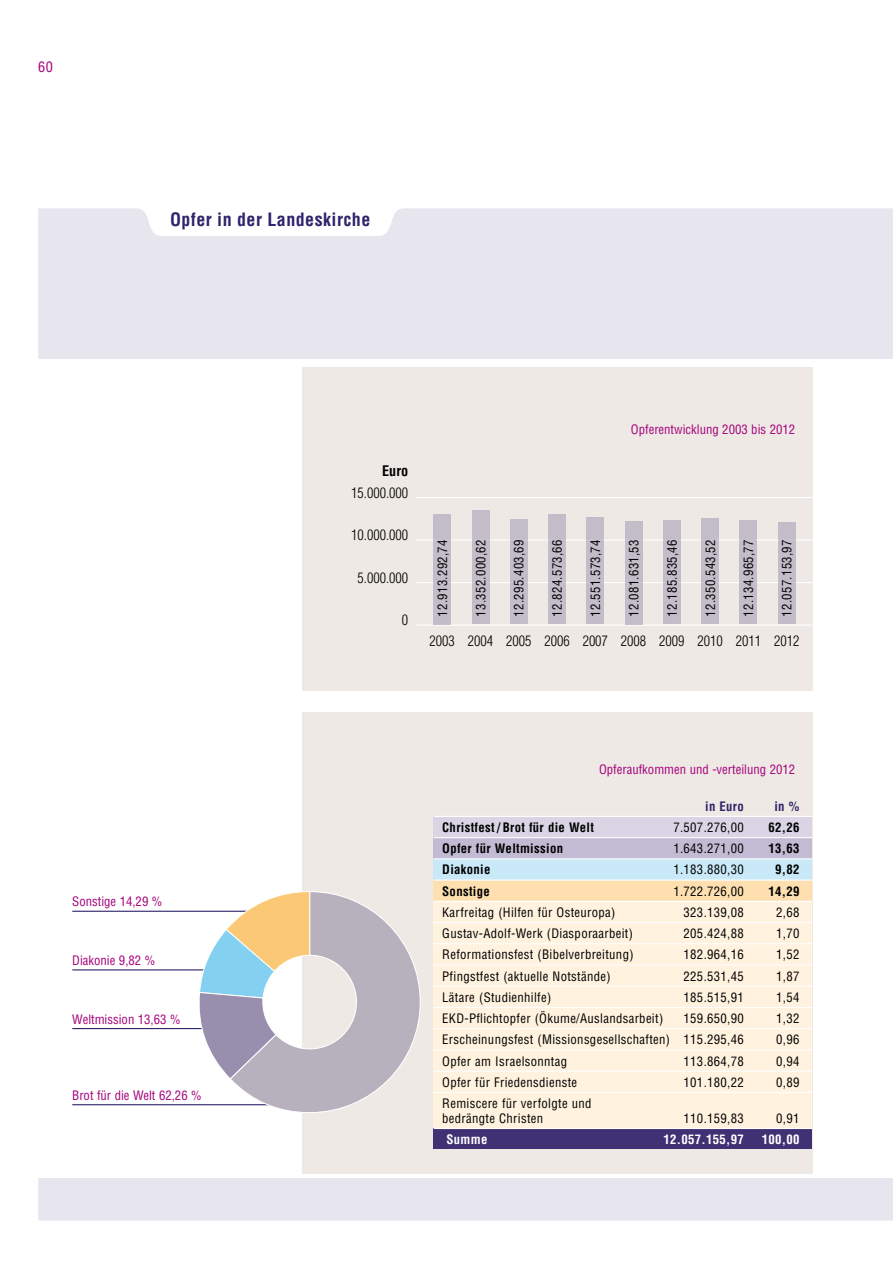
<style>
.page{position:relative;width:893px;height:1263px;background:#fff}
.page>*{position:absolute;margin:0;border:0;box-sizing:border-box;transform-origin:0 0}
.t1{font:700 condensed 18px "Helvetica LT Std";letter-spacing:.025em;color:#2e246b}
.t2{font:300 condensed 14.25px "Helvetica LT Std";color:#000}
.t3{font:700 condensed 14.25px "Helvetica LT Std";color:#000}
.t4{font:condensed 14.25px "Helvetica LT Std";color:#a5027d}
.t5{font:condensed 12.75px/14.9px "Helvetica LT Std";letter-spacing:.025em;color:#000}
.t6{font:condensed 12.75px "Helvetica LT Std";color:#a5027d}
.t7{font:700 condensed 12.75px "Helvetica LT Std";letter-spacing:.025em;color:#000}
.t8{font:700 condensed 12.75px "Helvetica LT Std";letter-spacing:.025em;color:#fff}
.t9{font:700 condensed 12.75px "Helvetica LT Std";letter-spacing:.025em;color:#2e246b}
</style>
<div class="page">
<div style="left:38px;top:208px;width:855px;height:1012px;background:#e7e5ed"></div>
<div style="left:0;top:359px;width:893px;height:819px;background:#fff"></div>
<div style="left:302px;top:712px;width:510px;height:462px;background:#eee9e4"></div>
<div style="left:302px;top:368px;width:510px;height:323px;background:#eee9e4"></div>
<div style="left:434px;top:816px;width:378px;height:22px;background:#dad5e5"></div>
<div style="left:434px;top:838px;width:378px;height:21px;background:#c2bbd4"></div>
<div style="left:434px;top:859px;width:378px;height:21px;background:#c9e9f8"></div>
<div style="left:434px;top:880px;width:378px;height:21px;background:#fddfb0"></div>
<div style="left:434px;top:901px;width:378px;height:227px;background:#fff2df"></div>
<div style="left:434px;top:1128px;width:378px;height:20px;background:#3f3174"></div>
<hr style="left:417px;top:497px;width:395px;height:1px;background:#fff">
<hr style="left:417px;top:539px;width:395px;height:2px;background:#fff">
<hr style="left:417px;top:582px;width:395px;height:1px;background:#fff">
<hr style="left:417px;top:624px;width:395px;height:2px;background:#fff">
<div style="left:434px;top:514px;width:17px;height:110px;background:#c3bcc9"></div>
<div style="left:472px;top:510px;width:17px;height:114px;background:#c3bcc9"></div>
<div style="left:510px;top:519px;width:17px;height:105px;background:#c3bcc9"></div>
<div style="left:549px;top:515px;width:17px;height:109px;background:#c3bcc9"></div>
<div style="left:587px;top:517px;width:17px;height:107px;background:#c3bcc9"></div>
<div style="left:625px;top:521px;width:17px;height:103px;background:#c3bcc9"></div>
<div style="left:663px;top:520px;width:17px;height:104px;background:#c3bcc9"></div>
<div style="left:702px;top:519px;width:17px;height:105px;background:#c3bcc9"></div>
<div style="left:740px;top:521px;width:17px;height:103px;background:#c3bcc9"></div>
<div style="left:778px;top:522px;width:17px;height:102px;background:#c3bcc9"></div>
<hr style="left:72px;top:1104px;width:230px;height:1px;background:#2e246b">
<hr style="left:72px;top:911px;width:192px;height:1px;background:#2e246b">
<hr style="left:72px;top:969px;width:192px;height:1px;background:#2e246b">
<hr style="left:72px;top:1028px;width:192px;height:1px;background:#2e246b">
<svg style="left:199px;top:891px;width:222px;height:222px"></svg>
<hr style="left:434px;top:816px;width:378px;height:1px;background:#fff">
<hr style="left:434px;top:837px;width:378px;height:1px;background:#fff">
<hr style="left:434px;top:858px;width:378px;height:1px;background:#fff">
<hr style="left:434px;top:879px;width:378px;height:2px;background:#fff">
<hr style="left:434px;top:901px;width:378px;height:1px;background:#fff">
<hr style="left:434px;top:922px;width:378px;height:1px;background:#fff">
<hr style="left:434px;top:943px;width:378px;height:1px;background:#fff">
<hr style="left:434px;top:964px;width:378px;height:1px;background:#fff">
<hr style="left:434px;top:986px;width:378px;height:1px;background:#fff">
<hr style="left:434px;top:1007px;width:378px;height:1px;background:#fff">
<hr style="left:434px;top:1028px;width:378px;height:1px;background:#fff">
<hr style="left:434px;top:1049px;width:378px;height:1px;background:#fff">
<hr style="left:434px;top:1070px;width:378px;height:2px;background:#fff">
<hr style="left:434px;top:1092px;width:378px;height:1px;background:#fff">
<hr style="left:434px;top:1128px;width:378px;height:1px;background:#fff">
<p class="t4" style="left:38px;top:58px;width:16px">60</p>
<h1 class="t1" style="left:170px;top:208px;width:202px">Opfer in der Landeskirche</h1>
<p class="t6" style="left:72px;top:894px;width:92px">Sonstige 14,29 %</p>
<p class="t6" style="left:72px;top:952px;width:85px">Diakonie 9,82 %</p>
<p class="t6" style="left:72px;top:1011px;width:110px">Weltmission 13,63 %</p>
<p class="t6" style="left:72px;top:1087px;width:131px">Brot für die Welt 62,26 %</p>
<p class="t3" style="left:382px;top:462px;width:28px">Euro</p>
<p class="t2" style="left:351px;top:483px;width:58px">15.000.000</p>
<p class="t2" style="left:351px;top:526px;width:58px">10.000.000</p>
<p class="t2" style="left:358px;top:568px;width:52px">5.000.000</p>
<p class="t2" style="left:402px;top:611px;width:8px">0</p>
<p class="t6" style="left:631px;top:421px;width:166px">Opferentwicklung 2003 bis 2012</p>
<p class="t5" style="left:435px;top:617px;width:79px;rotate:-90deg">12.913.292,74</p>
<p class="t5" style="left:473px;top:617px;width:79px;rotate:-90deg">13.352.000,62</p>
<p class="t5" style="left:511px;top:617px;width:79px;rotate:-90deg">12.295.403,69</p>
<p class="t5" style="left:550px;top:617px;width:79px;rotate:-90deg">12.824.573,66</p>
<p class="t5" style="left:588px;top:617px;width:79px;rotate:-90deg">12.551.573,74</p>
<p class="t5" style="left:626px;top:617px;width:79px;rotate:-90deg">12.081.631,53</p>
<p class="t5" style="left:665px;top:617px;width:79px;rotate:-90deg">12.185.835,46</p>
<p class="t5" style="left:703px;top:617px;width:79px;rotate:-90deg">12.350.543,52</p>
<p class="t5" style="left:741px;top:617px;width:79px;rotate:-90deg">12.134.965,77</p>
<p class="t5" style="left:779px;top:617px;width:79px;rotate:-90deg">12.057.153,97</p>
<p class="t2" style="left:430px;top:632px;width:371px">2003 2004 2005 2006 2007 2008 2009 2010 2011 2012</p>
<p class="t6" style="left:599px;top:761px;width:198px">Opferaufkommen und -verteilung 2012</p>
<p class="t9" style="left:705px;top:798px;width:40px">in Euro</p>
<p class="t9" style="left:774px;top:798px;width:27px">in %</p>
<p class="t7" style="left:442px;top:819px;width:153px">Christfest / Brot für die Welt</p>
<p class="t5" style="left:673px;top:820px;width:72px">7.507.276,00</p>
<p class="t7" style="left:768px;top:819px;width:33px">62,26</p>
<p class="t7" style="left:442px;top:840px;width:122px">Opfer für Weltmission</p>
<p class="t5" style="left:673px;top:841px;width:72px">1.643.271,00</p>
<p class="t7" style="left:768px;top:840px;width:33px">13,63</p>
<p class="t7" style="left:442px;top:862px;width:50px">Diakonie</p>
<p class="t5" style="left:673px;top:862px;width:72px">1.183.880,30</p>
<p class="t7" style="left:775px;top:862px;width:26px">9,82</p>
<p class="t7" style="left:442px;top:883px;width:49px">Sonstige</p>
<p class="t5" style="left:673px;top:883px;width:72px">1.722.726,00</p>
<p class="t7" style="left:768px;top:883px;width:33px">14,29</p>
<p class="t5" style="left:442px;top:905px;width:175px">Karfreitag (Hilfen für Osteuropa)</p>
<p class="t5" style="left:684px;top:905px;width:62px">323.139,08</p>
<p class="t5" style="left:776px;top:905px;width:25px">2,68</p>
<p class="t5" style="left:442px;top:926px;width:192px">Gustav-Adolf-Werk (Diasporaarbeit)</p>
<p class="t5" style="left:684px;top:926px;width:62px">205.424,88</p>
<p class="t5" style="left:776px;top:926px;width:25px">1,70</p>
<p class="t5" style="left:442px;top:947px;width:193px">Reformationsfest (Bibelverbreitung)</p>
<p class="t5" style="left:684px;top:947px;width:62px">182.964,16</p>
<p class="t5" style="left:776px;top:947px;width:25px">1,52</p>
<p class="t5" style="left:442px;top:968px;width:170px">Pfingstfest (aktuelle Notstände)</p>
<p class="t5" style="left:684px;top:968px;width:62px">225.531,45</p>
<p class="t5" style="left:776px;top:968px;width:25px">1,87</p>
<p class="t5" style="left:442px;top:990px;width:111px">Lätare (Studienhilfe)</p>
<p class="t5" style="left:684px;top:990px;width:62px">185.515,91</p>
<p class="t5" style="left:776px;top:990px;width:25px">1,54</p>
<p class="t5" style="left:442px;top:1011px;width:222px">EKD-Pflichtopfer (Ökume/Auslandsarbeit)</p>
<p class="t5" style="left:684px;top:1011px;width:62px">159.650,90</p>
<p class="t5" style="left:776px;top:1011px;width:25px">1,32</p>
<p class="t5" style="left:442px;top:1032px;width:303px">Erscheinungsfest (Missionsgesellschaften) 115.295,46</p>
<p class="t5" style="left:776px;top:1032px;width:25px">0,96</p>
<p class="t5" style="left:442px;top:1053px;width:126px">Opfer am Israelsonntag</p>
<p class="t5" style="left:684px;top:1053px;width:62px">113.864,78</p>
<p class="t5" style="left:776px;top:1053px;width:25px">0,94</p>
<p class="t5" style="left:442px;top:1074px;width:137px">Opfer für Friedensdienste</p>
<p class="t5" style="left:684px;top:1074px;width:62px">101.180,22</p>
<p class="t5" style="left:776px;top:1074px;width:25px">0,89</p>
<p class="t5" style="left:442px;top:1096px;width:151px">Remiscere für verfolgte und bedrängte Christen</p>
<p class="t5" style="left:684px;top:1111px;width:62px">110.159,83</p>
<p class="t5" style="left:776px;top:1111px;width:25px">0,91</p>
<p class="t8" style="left:446px;top:1131px;width:42px">Summe</p>
<p class="t8" style="left:663px;top:1131px;width:82px">12.057.155,97</p>
<p class="t8" style="left:762px;top:1131px;width:39px">100,00</p>
</div>
